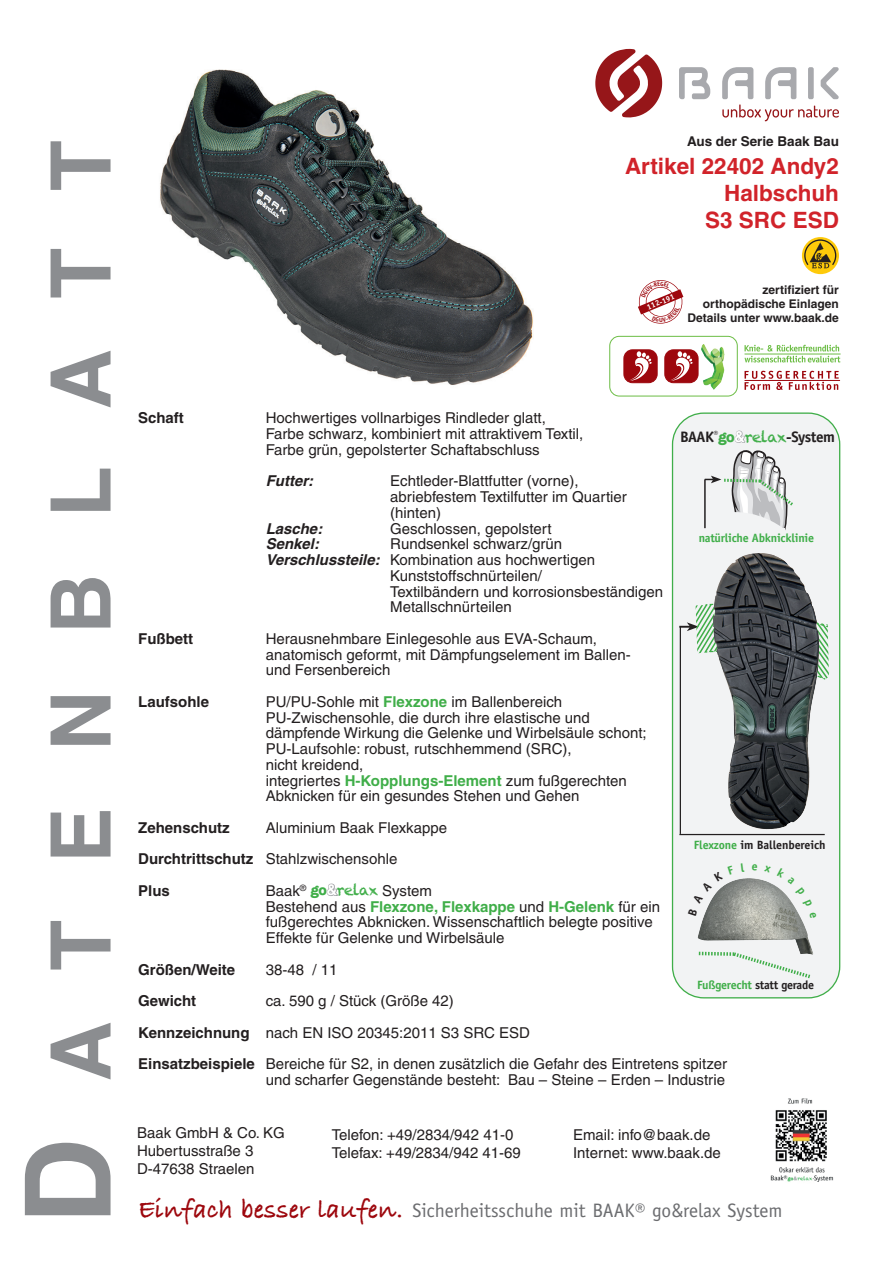
<style>
.page{position:relative;width:893px;height:1263px;background:#fff}
.page>*{position:absolute;margin:0;border:0;box-sizing:border-box;transform-origin:0 0}
.t1{font:700 83.25px "Helvetica";letter-spacing:.68em;color:#8b8d90}
.t2{font:700 22.5px "Helvetica AFF";color:#d1232a}
.t3{font:19.5px "Officina Sans";color:#6c6d70}
.t4{font:700 15.15px "Officina Sans";letter-spacing:-.03em;color:#231f20}
.t5{font:15px "Helvetica AFF";color:#231f20}
.t6{font:700 15px "Helvetica AFF";color:#231f20}
.t7{font:700 15px "Helvetica AFF";color:#40ae49}
.t8{font:italic 700 15px "Helvetica AFF";color:#231f20}
.t9{font:700 13.5px "Helvetica AFF";color:#231f20}
.t10{font:700 12px "Helvetica AFF";color:#231f20}
.t11{font:700 12px "Officina Sans";letter-spacing:-.02em;color:#231f20}
.t12{font:700 12px "Officina Sans";letter-spacing:-.02em;color:#40ae49}
.t13{font:700 7.8px "Officina Sans";color:#fff}
.s1{font-size:119.1px}
.s2{font-weight:700;font-style:italic}
.s3{font-weight:700;color:#40ae49}
.s4{font-weight:700}
.s5{font-family:"American Typewriter";font-weight:700;color:#40ae49}
.s6{font-family:"Helvetica";font-weight:700;color:#a4a5a9}
.s7{font-family:"Chalkduster";color:#40ae49}
.s8{font-weight:400;color:#231f20}
.s9{font-family:"American Typewriter";color:#40ae49}
.s10{font-family:"Helvetica";color:#a4a5a9}
.s11{font-family:"Chalkduster";font-weight:400;color:#40ae49}
.s12{color:#40ae49}
.s13{font-family:"Bradley Hand ITCTT";font-weight:700;font-size:27px;color:#9d070d}
</style>
<div class="page">
<svg style="left:802px;top:237px;width:37px;height:37px"></svg>
<svg style="left:804px;top:239px;width:32px;height:29px"></svg>
<div style="left:609px;top:336px;width:129px;height:60px;border:1px solid #6cbd45;border-radius:10px"></div>
<img style="left:698px;top:345px;width:27px;height:44px">
<div style="left:624px;top:350px;width:33px;height:33px;background:#9d070d;border-radius:9px"></div>
<div style="left:623px;top:349px;width:34px;height:34px;border:1px solid #9d070d;border-radius:9px"></div>
<svg style="left:630px;top:351px;width:22px;height:30px"></svg>
<div style="left:665px;top:350px;width:33px;height:33px;background:#9d070d;border-radius:9px"></div>
<div style="left:664px;top:349px;width:34px;height:34px;border:1px solid #9d070d;border-radius:9px"></div>
<svg style="left:671px;top:351px;width:22px;height:30px"></svg>
<svg style="left:744px;top:371px;width:95px;height:19px"></svg>
<hr style="left:744px;top:380px;width:96px;height:1px;background:#9d070d">
<svg style="left:744px;top:345px;width:96px;height:17px"></svg>
<hr style="left:744px;top:354px;width:97px;height:1px;background:#6cbd45">
<img style="left:160px;top:69px;width:373px;height:316px">
<img style="left:770px;top:1098px;width:64px;height:84px">
<svg style="left:672px;top:413px;width:168px;height:585px;fill:#f2f3f4"></svg>
<div style="left:672px;top:412px;width:168px;height:586px;border:1px solid #40ae49;border-radius:31px"></div>
<div style="left:733px;top:528px;width:51px;height:6px;background:#f2f3f4"></div>
<hr style="left:704px;top:479px;width:2px;height:49px;background:#231f20">
<svg style="left:705px;top:447px;width:99px;height:83px"></svg>
<hr style="left:679px;top:834px;width:146px;height:1px;background:#231f20">
<svg style="left:679px;top:603px;width:150px;height:78px"></svg>
<img style="left:734px;top:878px;width:13px;height:14px">
<svg style="left:695px;top:950px;width:119px;height:31px"></svg>
<img style="left:727px;top:553px;width:29px;height:15px">
<hr style="left:680px;top:627px;width:1px;height:207px;background:#231f20">
<svg style="left:679px;top:67px;width:31px;height:32px"></svg>
<svg style="left:595px;top:49px;width:67px;height:69px"></svg>
<svg style="left:722px;top:67px;width:117px;height:54px"></svg>
<svg style="left:638px;top:280px;width:46px;height:44px"></svg>
<svg style="left:688px;top:866px;width:46px;height:49px"></svg>
<svg style="left:741px;top:863px;width:3px;height:9px"></svg>
<svg style="left:752px;top:864px;width:5px;height:7px"></svg>
<svg style="left:764px;top:866px;width:7px;height:7px"></svg>
<svg style="left:777px;top:868px;width:39px;height:50px"></svg>
<p class="t1" style="left:30px;top:1224px;width:1085px;rotate:-90deg"><span class="s1">D</span>atenblatt</p>
<p class="t9" style="left:687px;top:133px;width:153px">Aus der Serie Baak Bau</p>
<p class="t2" style="left:625px;top:153px;width:215px">Artikel 22402 Andy2</p>
<p class="t2" style="left:724px;top:180px;width:116px">Halbschuh</p>
<p class="t2" style="left:705px;top:207px;width:135px">S3 SRC ESD</p>
<p class="t13" style="left:645px;top:303px;width:30px;rotate:-23deg">112-191</p>
<p class="t10" style="left:762px;top:282px;width:78px">zertifiziert für</p>
<p class="t10" style="left:703px;top:296px;width:138px">orthopädische Einlagen</p>
<p class="t10" style="left:687px;top:311px;width:153px">Details unter www.baak.de</p>
<p class="t6" style="left:138px;top:409px;width:47px">Schaft</p>
<p class="t5" style="left:266px;top:409px;width:282px">Hochwertiges vollnarbiges Rindleder glatt,</p>
<p class="t5" style="left:266px;top:425px;width:319px">Farbe schwarz, kombiniert mit attraktivem Textil,</p>
<p class="t5" style="left:266px;top:441px;width:276px">Farbe grün, gepolsterter Schaftabschluss</p>
<p class="t8" style="left:266px;top:470px;width:49px">Futter:</p>
<p class="t5" style="left:390px;top:472px;width:190px">Echtleder-Blattfutter (vorne),</p>
<p class="t5" style="left:390px;top:488px;width:238px">abriebfestem Textilfutter im Quartier</p>
<p class="t5" style="left:390px;top:504px;width:52px">(hinten)</p>
<p class="t8" style="left:266px;top:517px;width:58px">Lasche:</p>
<p class="t5" style="left:390px;top:519px;width:163px">Geschlossen, gepolstert</p>
<p class="t8" style="left:266px;top:533px;width:55px">Senkel:</p>
<p class="t5" style="left:390px;top:535px;width:173px">Rundsenkel schwarz/grün</p>
<p class="t5" style="left:266px;top:551px;width:331px"><span class="s2">Verschlussteile:</span> Kombination aus hochwertigen</p>
<p class="t5" style="left:390px;top:567px;width:153px">Kunststoffschnürteilen/</p>
<p class="t5" style="left:390px;top:582px;width:274px">Textilbändern und korrosionsbeständigen</p>
<p class="t5" style="left:390px;top:598px;width:123px">Metallschnürteilen</p>
<p class="t6" style="left:138px;top:629px;width:56px">Fußbett</p>
<p class="t5" style="left:266px;top:630px;width:333px">Herausnehmbare Einlegesohle aus EVA-Schaum,</p>
<p class="t5" style="left:266px;top:645px;width:367px">anatomisch geformt, mit Dämpfungselement im Ballen-</p>
<p class="t5" style="left:266px;top:661px;width:126px">und Fersenbereich</p>
<p class="t6" style="left:138px;top:692px;width:72px">Laufsohle</p>
<p class="t5" style="left:266px;top:693px;width:298px">PU/PU-Sohle mit <span class="s3">Flexzone</span> im Ballenbereich</p>
<p class="t5" style="left:266px;top:708px;width:326px">PU-Zwischensohle, die durch ihre elastische und</p>
<p class="t5" style="left:266px;top:724px;width:382px">dämpfende Wirkung die Gelenke und Wirbelsäule schont;</p>
<p class="t5" style="left:266px;top:740px;width:307px">PU-Laufsohle: robust, rutschhemmend (SRC),</p>
<p class="t5" style="left:266px;top:756px;width:99px">nicht kreidend,</p>
<p class="t5" style="left:266px;top:771px;width:363px">integriertes <span class="s3">H-Kopplungs-Element</span> zum fußgerechten</p>
<p class="t5" style="left:266px;top:787px;width:315px">Abknicken für ein gesundes Stehen und Gehen</p>
<p class="t6" style="left:138px;top:818px;width:93px">Zehenschutz</p>
<p class="t5" style="left:266px;top:819px;width:183px">Aluminium Baak Flexkappe</p>
<p class="t5" style="left:138px;top:850px;width:261px"><span class="s4">Durchtrittschutz</span> Stahlzwischensohle</p>
<p class="t6" style="left:138px;top:881px;width:33px">Plus</p>
<p class="t5" style="left:266px;top:882px;width:168px">Baak<sup>®</sup> <span class="s5">go</span><span class="s6">&amp;</span><span class="s7">relax</span> System</p>
<p class="t7" style="left:266px;top:897px;width:396px"><span class="s8">Bestehend aus</span> Flexzone, Flexkappe <span class="s8">und</span> H-Gelenk <span class="s8">für ein</span></p>
<p class="t5" style="left:266px;top:913px;width:388px">fußgerechtes Abknicken. Wissenschaftlich belegte positive</p>
<p class="t5" style="left:266px;top:929px;width:240px">Effekte für Gelenke und Wirbelsäule</p>
<p class="t6" style="left:138px;top:960px;width:99px">Größen/Weite</p>
<p class="t5" style="left:266px;top:960px;width:73px">38-48 / 11</p>
<p class="t6" style="left:138px;top:992px;width:60px">Gewicht</p>
<p class="t5" style="left:266px;top:992px;width:190px">ca. 590 g / Stück (Größe 42)</p>
<p class="t5" style="left:138px;top:1023px;width:393px"><span class="s4">Kennzeichnung</span> nach EN ISO 20345:2011 S3 SRC ESD</p>
<p class="t5" style="left:138px;top:1055px;width:590px"><span class="s4">Einsatzbeispiele</span> Bereiche für S2, in denen zusätzlich die Gefahr des Eintretens spitzer</p>
<p class="t5" style="left:266px;top:1071px;width:461px">und scharfer Gegenstände besteht: Bau – Steine – Erden – Industrie</p>
<p class="t4" style="left:680px;top:427px;width:156px">BAAK<sup>®</sup><span class="s9">go</span><span class="s10">&amp;</span><span class="s11">relax</span>-System</p>
<p class="t12" style="left:699px;top:530px;width:117px">natürliche Abknicklinie</p>
<p class="t11" style="left:694px;top:838px;width:133px"><span class="s12">Flexzone</span> im Ballenbereich</p>
<p class="t11" style="left:697px;top:978px;width:119px"><span class="s12">Fußgerecht</span> statt gerade</p>
<p class="t5" style="left:137px;top:1124px;width:149px">Baak GmbH &amp; Co. KG</p>
<p class="t5" style="left:137px;top:1142px;width:118px">Hubertusstraße 3</p>
<p class="t5" style="left:137px;top:1160px;width:119px">D-47638 Straelen</p>
<p class="t5" style="left:573px;top:1126px;width:139px">Email: info@baak.de</p>
<p class="t5" style="left:573px;top:1144px;width:149px">Internet: www.baak.de</p>
<p class="t3" style="left:138px;top:1199px;width:646px"><span class="s13">Einfach besser laufen.</span> Sicherheitsschuhe mit BAAK® go&amp;relax System</p>
<p class="t5" style="left:332px;top:1126px;width:183px">Telefon: +49/2834/942 41-0</p>
<p class="t5" style="left:332px;top:1144px;width:191px">Telefax: +49/2834/942 41-69</p>
</div>
